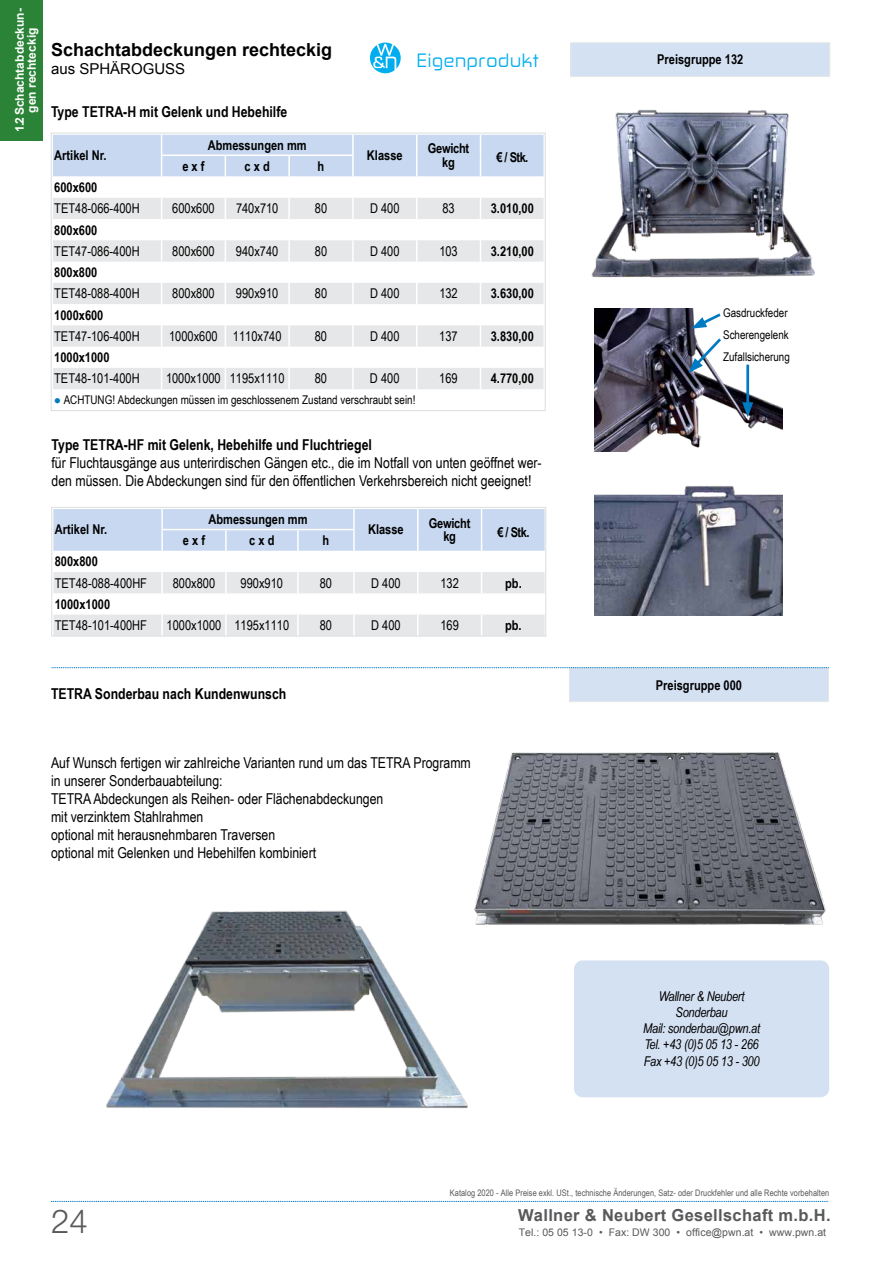
<style>
.page{position:relative;width:893px;height:1263px;background:#fff}
.page>*{position:absolute;margin:0;border:0;box-sizing:border-box;transform-origin:0 0}
.t1{font:300 33px "Helvetica Neue LT Std";color:#58595b}
.t2{font:700 18px "Arial";color:#000}
.t3{font:18px "Zekton Rg";letter-spacing:.04em;color:#00aeef}
.t4{font:700 16.5px "Arial";letter-spacing:.02em;color:#58595b}
.t5{font:15px/18px "Arial Narrow";color:#000}
.t6{font:700 15px "Arial Narrow";color:#000}
.t7{font:15px "Arial";color:#000}
.t8{font:13.5px "Arial Narrow";color:#000}
.t9{font:700 13.5px "Arial Narrow";color:#000}
.t10{font:italic 13.5px/16.2px "Arial Narrow";letter-spacing:-.02em;color:#000;text-align:center}
.t11{font:700 13.5px/13.5px "Arial Narrow";letter-spacing:-.02em;color:#000;text-align:center}
.t12{font:12px/21.9px "Arial Narrow";color:#000}
.t13{font:700 12px/12px "Arial";color:#fff;text-align:center}
.t14{font:10.5px "Arial";letter-spacing:.005em;color:#58595b}
.t15{font:9px "Arial Narrow";letter-spacing:.005em;color:#58595b}
.s1{color:#007ac2}
</style>
<div class="page">
<div style="left:0;top:0;width:43px;height:140px;background:#2a8336"></div>
<svg style="left:51px;top:1201px;width:777px;height:1px"></svg>
<div style="left:571px;top:43px;width:259px;height:33px;background:#d4e1f3"></div>
<div style="left:571px;top:42px;width:259px;height:35px;border:1px solid #e6e7e8"></div>
<svg style="left:53px;top:135px;width:490px;height:254px"></svg>
<div style="left:51px;top:133px;width:494px;height:278px;border:1px solid #dcddde"></div>
<img style="left:591px;top:109px;width:224px;height:169px">
<img style="left:595px;top:309px;width:187px;height:142px">
<svg style="left:691px;top:311px;width:33px;height:18px"></svg>
<svg style="left:688px;top:335px;width:36px;height:38px"></svg>
<hr style="left:746px;top:365px;width:3px;height:42px;background:#007ac2">
<svg style="left:742px;top:402px;width:11px;height:15px"></svg>
<svg style="left:370px;top:43px;width:31px;height:30px"></svg>
<div style="left:569px;top:668px;width:259px;height:34px;background:#d4e1f3"></div>
<div style="left:569px;top:668px;width:260px;height:34px;border:1px solid #e6e7e8"></div>
<svg style="left:52px;top:667px;width:777px;height:1px"></svg>
<img style="left:476px;top:752px;width:350px;height:173px">
<img style="left:106px;top:899px;width:382px;height:210px">
<div style="left:574px;top:960px;width:255px;height:137px;background:#d4e1f3;border-radius:9px"></div>
<svg style="left:54px;top:509px;width:490px;height:125px"></svg>
<div style="left:52px;top:507px;width:494px;height:129px;border:1px solid #dcddde"></div>
<img style="left:595px;top:486px;width:187px;height:130px">
<p class="t13" style="left:14px;top:132px;width:125px;rotate:-90deg">1.2 Schachtabdeckun&shy;gen rechteckig</p>
<p class="t2" style="left:51px;top:37px;width:283px">Schachtabdeckungen rechteckig</p>
<p class="t7" style="left:51px;top:59px;width:136px">aus SPHÄROGUSS</p>
<p class="t6" style="left:51px;top:101px;width:238px">Type TETRA-H mit Gelenk und Hebehilfe</p>
<p class="t9" style="left:54px;top:145px;width:54px">Artikel Nr.</p>
<p class="t9" style="left:208px;top:135px;width:101px">Abmessungen mm</p>
<p class="t9" style="left:182px;top:156px;width:24px">e x f</p>
<p class="t9" style="left:245px;top:156px;width:27px">c x d</p>
<p class="t9" style="left:318px;top:156px;width:8px">h</p>
<p class="t3" style="left:417px;top:49px;width:124px">Eigenprodukt</p>
<p class="t9" style="left:367px;top:145px;width:37px">Klasse</p>
<p class="t11" style="left:428px;top:141px;width:43px">Gewicht kg</p>
<p class="t9" style="left:496px;top:147px;width:33px">€ / Stk.</p>
<p class="t9" style="left:54px;top:177px;width:45px">600x600</p>
<p class="t8" style="left:54px;top:199px;width:87px">TET48-066-400H</p>
<p class="t8" style="left:172px;top:199px;width:44px">600x600</p>
<p class="t8" style="left:236px;top:199px;width:44px">740x710</p>
<p class="t8" style="left:315px;top:199px;width:14px">80</p>
<p class="t8" style="left:370px;top:199px;width:31px">D 400</p>
<p class="t8" style="left:442px;top:199px;width:14px">83</p>
<p class="t9" style="left:491px;top:198px;width:45px">3.010,00</p>
<p class="t9" style="left:54px;top:220px;width:45px">800x600</p>
<p class="t8" style="left:54px;top:241px;width:87px">TET47-086-400H</p>
<p class="t8" style="left:172px;top:241px;width:44px">800x600</p>
<p class="t8" style="left:236px;top:241px;width:44px">940x740</p>
<p class="t8" style="left:315px;top:241px;width:14px">80</p>
<p class="t8" style="left:370px;top:241px;width:31px">D 400</p>
<p class="t8" style="left:439px;top:241px;width:20px">103</p>
<p class="t9" style="left:491px;top:241px;width:45px">3.210,00</p>
<p class="t9" style="left:54px;top:262px;width:45px">800x800</p>
<p class="t8" style="left:54px;top:284px;width:87px">TET48-088-400H</p>
<p class="t8" style="left:172px;top:284px;width:44px">800x800</p>
<p class="t8" style="left:236px;top:284px;width:44px">990x910</p>
<p class="t8" style="left:315px;top:284px;width:14px">80</p>
<p class="t8" style="left:370px;top:284px;width:31px">D 400</p>
<p class="t8" style="left:439px;top:284px;width:20px">132</p>
<p class="t9" style="left:491px;top:283px;width:45px">3.630,00</p>
<p class="t9" style="left:54px;top:305px;width:51px">1000x600</p>
<p class="t8" style="left:54px;top:326px;width:87px">TET47-106-400H</p>
<p class="t8" style="left:169px;top:326px;width:114px">1000x600 1110x740</p>
<p class="t8" style="left:315px;top:326px;width:14px">80</p>
<p class="t8" style="left:370px;top:326px;width:31px">D 400</p>
<p class="t8" style="left:439px;top:326px;width:20px">137</p>
<p class="t9" style="left:491px;top:326px;width:45px">3.830,00</p>
<p class="t9" style="left:54px;top:347px;width:57px">1000x1000</p>
<p class="t8" style="left:54px;top:369px;width:87px">TET48-101-400H</p>
<p class="t8" style="left:166px;top:369px;width:120px">1000x1000 1195x1110</p>
<p class="t8" style="left:315px;top:369px;width:14px">80</p>
<p class="t8" style="left:370px;top:369px;width:31px">D 400</p>
<p class="t8" style="left:439px;top:369px;width:20px">169</p>
<p class="t9" style="left:491px;top:368px;width:45px">4.770,00</p>
<p class="t12" style="left:54px;top:388px;width:363px"><span class="s1">●</span> ACHTUNG! Abdeckungen müssen im geschlossenem Zustand verschraubt sein!</p>
<p class="t6" style="left:52px;top:433px;width:322px">Type TETRA-HF mit Gelenk, Hebehilfe und Fluchtriegel</p>
<p class="t5" style="left:52px;top:453px;width:492px">für Fluchtausgänge aus unterirdischen Gängen etc., die im Notfall von unten geöffnet wer&shy;den müssen. Die Abdeckungen sind für den öffentlichen Verkehrsbereich nicht geeignet!</p>
<p class="t9" style="left:55px;top:519px;width:54px">Artikel Nr.</p>
<p class="t9" style="left:209px;top:509px;width:101px">Abmessungen mm</p>
<p class="t9" style="left:368px;top:519px;width:37px">Klasse</p>
<p class="t11" style="left:429px;top:516px;width:43px">Gewicht kg</p>
<p class="t9" style="left:497px;top:522px;width:33px">€ / Stk.</p>
<p class="t9" style="left:183px;top:530px;width:24px">e x f</p>
<p class="t9" style="left:249px;top:530px;width:27px">c x d</p>
<p class="t9" style="left:323px;top:530px;width:8px">h</p>
<p class="t9" style="left:55px;top:551px;width:45px">800x800</p>
<p class="t8" style="left:55px;top:573px;width:94px">TET48-088-400HF</p>
<p class="t8" style="left:173px;top:573px;width:44px">800x800</p>
<p class="t8" style="left:241px;top:573px;width:44px">990x910</p>
<p class="t8" style="left:320px;top:573px;width:14px">80</p>
<p class="t8" style="left:371px;top:573px;width:31px">D 400</p>
<p class="t8" style="left:440px;top:573px;width:20px">132</p>
<p class="t9" style="left:505px;top:573px;width:18px">pb.</p>
<p class="t9" style="left:55px;top:594px;width:57px">1000x1000</p>
<p class="t8" style="left:55px;top:615px;width:94px">TET48-101-400HF</p>
<p class="t8" style="left:167px;top:615px;width:124px">1000x1000 1195x1110</p>
<p class="t8" style="left:320px;top:615px;width:14px">80</p>
<p class="t8" style="left:371px;top:615px;width:31px">D 400</p>
<p class="t8" style="left:440px;top:615px;width:20px">169</p>
<p class="t9" style="left:505px;top:615px;width:18px">pb.</p>
<p class="t6" style="left:51px;top:682px;width:237px">TETRA Sonderbau nach Kundenwunsch</p>
<p class="t5" style="left:51px;top:753px;width:421px">Auf Wunsch fertigen wir zahlreiche Varianten rund um das TETRA Programm in unserer Sonderbauabteilung:<br>TETRA Abdeckungen als Reihen- oder Flächenabdeckungen<br>mit verzinktem Stahlrahmen<br>optional mit herausnehmbaren Traversen<br>optional mit Gelenken und Hebehilfen kombiniert</p>
<p class="t9" style="left:657px;top:49px;width:88px">Preisgruppe 132</p>
<p class="t12" style="left:723px;top:302px;width:68px">Gasdruckfeder<br>Scherengelenk<br>Zufallsicherung</p>
<p class="t9" style="left:656px;top:675px;width:88px">Preisgruppe 000</p>
<h1 class="t1" style="left:51px;top:1200px;width:38px">24</h1>
<p class="t10" style="left:643px;top:987px;width:118px">Wallner &amp; Neubert<br>Sonderbau<br>Mail: sonderbau@pwn.at<br>Tel. +43 (0)5 05 13 - 266<br>Fax +43 (0)5 05 13 - 300</p>
<p class="t15" style="left:450px;top:1186px;width:381px">Katalog 2020 - Alle Preise exkl. USt., technische Änderungen, Satz- oder Druckfehler und alle Rechte vorbehalten</p>
<p class="t4" style="left:518px;top:1204px;width:314px">Wallner &amp; Neubert Gesellschaft m.b.H.</p>
<p class="t14" style="left:519px;top:1225px;width:309px">Tel.: 05 05 13-0 • Fax: DW 300 • office@pwn.at • www.pwn.at</p>
</div>
